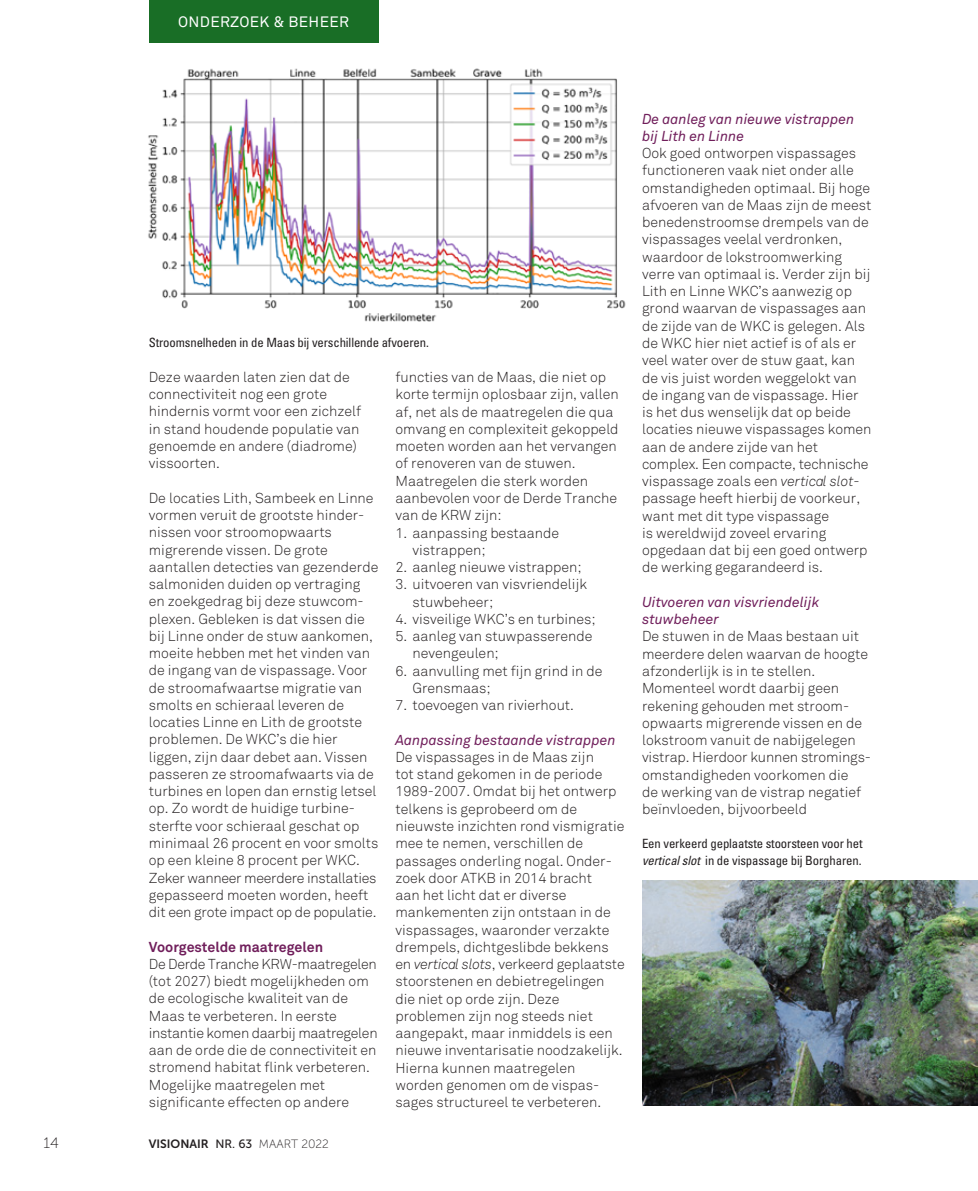
<style>
.page{position:relative;width:978px;height:1191px;background:#fff}
.page>*{position:absolute;margin:0;border:0;box-sizing:border-box;transform-origin:0 0}
.t1{font:15px "Akkurat";letter-spacing:.02em;color:#fff}
.t2{font:15px "Museo Sans 100";color:#231f20}
.t3{font:300 14.25px/17.2px "Akkurat";color:#231f20}
.t4{font:italic 14.25px/17.2px "Akkurat";color:#701e5b}
.t5{font:700 14.25px "Akkurat";color:#701e5b}
.t6{font:condensed 12.75px/17.2px "Univers LT Std";letter-spacing:-.01em;color:#231f20}
.t7{font:12px "Museo Sans 700";color:#231f20}
.s1{font-family:"Museo Sans 500"}
.s2{font-family:"Museo Sans 100"}
.s3{font-style:italic}
</style>
<div class="page">
<img style="left:642px;top:881px;width:336px;height:225px">
<img style="left:148px;top:68px;width:478px;height:254px">
<div style="left:149px;top:0;width:229px;height:43px;background:#196e26"></div>
<p class="t1" style="left:178px;top:13px;width:172px">ONDERZOEK &amp; BEHEER</p>
<p class="t6" style="left:149px;top:334px;width:282px">Stroomsnelheden in de Maas bij verschillende afvoeren.</p>
<p class="t3" style="left:149px;top:368px;width:214px">Deze waarden laten zien dat de connectiviteit nog een grote hindernis vormt voor een zichzelf in stand houdende populatie van genoemde en andere (diadrome) vissoorten.</p>
<p class="t3" style="left:149px;top:489px;width:231px">De locaties Lith, Sambeek en Linne vormen veruit de grootste hinder&shy;nissen voor stroomopwaarts migrerende vissen. De grote aantallen detecties van gezenderde salmoniden duiden op vertraging en zoekgedrag bij deze stuwcom&shy;plexen. Gebleken is dat vissen die bij Linne onder de stuw aankomen, moeite hebben met het vinden van de ingang van de vispassage. Voor de stroomafwaartse migratie van smolts en schieraal leveren de locaties Linne en Lith de grootste problemen. De WKC’s die hier liggen, zijn daar debet aan. Vissen passeren ze stroomafwaarts via de turbines en lopen dan ernstig letsel op. Zo wordt de huidige turbine&shy;sterfte voor schieraal geschat op minimaal 26 procent en voor smolts op een kleine 8 procent per WKC.<br>Zeker wanneer meerdere installaties gepasseerd moeten worden, heeft dit een grote impact op de populatie.</p>
<p class="t5" style="left:149px;top:937px;width:176px">Voorgestelde maatregelen</p>
<p class="t3" style="left:149px;top:955px;width:230px">De Derde Tranche KRW-maatregelen (tot 2027) biedt mogelijkheden om de ecologische kwaliteit van de Maas te verbeteren. In eerste instantie komen daarbij maatregelen aan de orde die de connectiviteit en stromend habitat flink verbeteren.<br>Mogelijke maatregelen met significante effecten op andere</p>
<p class="t2" style="left:44px;top:1135px;width:17px">14</p>
<p class="t7" style="left:149px;top:1137px;width:182px">VISIONAIR <span class="s1">NR. 63</span> <span class="s2">MAART 2022</span></p>
<p class="t3" style="left:395px;top:369px;width:225px">functies van de Maas, die niet op korte termijn oplosbaar zijn, vallen af, net als de maatregelen die qua omvang en complexiteit gekoppeld moeten worden aan het vervangen of renoveren van de stuwen.<br>Maatregelen die sterk worden aanbevolen voor de Derde Tranche van de KRW zijn:</p>
<p class="t3" style="left:412px;top:524px;width:148px;text-indent:-17px">1. aanpassing bestaande vistrappen;</p>
<p class="t3" style="left:395px;top:559px;width:188px">2. aanleg nieuwe vistrappen;</p>
<p class="t3" style="left:412px;top:576px;width:176px;text-indent:-17px">3. uitvoeren van visvriendelijk stuwbeheer;</p>
<p class="t3" style="left:395px;top:610px;width:202px">4. visveilige WKC’s en turbines;</p>
<p class="t3" style="left:412px;top:628px;width:182px;text-indent:-17px">5. aanleg van stuwpasserende nevengeulen;</p>
<p class="t3" style="left:412px;top:662px;width:191px;text-indent:-17px">6. aanvulling met fijn grind in de<br>Grensmaas;</p>
<p class="t3" style="left:395px;top:697px;width:180px">7. toevoegen van rivierhout.</p>
<p class="t4" style="left:395px;top:731px;width:222px">Aanpassing bestaande vistrappen</p>
<p class="t3" style="left:395px;top:748px;width:231px">De vispassages in de Maas zijn<br>tot stand gekomen in de periode<br>1989-2007. Omdat bij het ontwerp telkens is geprobeerd om de nieuwste inzichten rond vismigratie mee te nemen, verschillen de passages onderling nogal. Onder&shy;zoek door ATKB in 2014 bracht<br>aan het licht dat er diverse mankementen zijn ontstaan in de vispassages, waaronder verzakte drempels, dichtgeslibde bekkens en <span class="s3">vertical slots</span>, verkeerd geplaatste stoorstenen en debietregelingen die niet op orde zijn. Deze problemen zijn nog steeds niet aangepakt, maar inmiddels is een nieuwe inventarisatie noodzakelijk.<br>Hierna kunnen maatregelen worden genomen om de vispas&shy;sages structureel te verbeteren.</p>
<p class="t4" style="left:642px;top:110px;width:214px">De aanleg van nieuwe vistrappen bij Lith en Linne</p>
<p class="t3" style="left:642px;top:145px;width:231px">Ook goed ontworpen vispassages functioneren vaak niet onder alle omstandigheden optimaal. Bij hoge afvoeren van de Maas zijn de meest benedenstroomse drempels van de vispassages veelal verdronken, waardoor de lokstroomwerking verre van optimaal is. Verder zijn bij<br>Lith en Linne WKC’s aanwezig op grond waarvan de vispassages aan de zijde van de WKC is gelegen. Als de WKC hier niet actief is of als er veel water over de stuw gaat, kan de vis juist worden weggelokt van de ingang van de vispassage. Hier is het dus wenselijk dat op beide locaties nieuwe vispassages komen aan de andere zijde van het complex. Een compacte, technische vispassage zoals een <span class="s3">vertical slot&shy;</span>passage heeft hierbij de voorkeur, want met dit type vispassage<br>is wereldwijd zoveel ervaring opgedaan dat bij een goed ontwerp de werking gegarandeerd is.</p>
<p class="t4" style="left:642px;top:593px;width:179px">Uitvoeren van visvriendelijk stuwbeheer</p>
<p class="t3" style="left:642px;top:628px;width:228px">De stuwen in de Maas bestaan uit meerdere delen waarvan de hoogte afzonderlijk is in te stellen.<br>Momenteel wordt daarbij geen rekening gehouden met stroom&shy;opwaarts migrerende vissen en de lokstroom vanuit de nabijgelegen vistrap. Hierdoor kunnen stromings&shy;omstandigheden voorkomen die<br>de werking van de vistrap negatief beïnvloeden, bijvoorbeeld</p>
<p class="t6" style="left:642px;top:834px;width:222px">Een verkeerd geplaatste stoorsteen voor het <span class="s3">vertical slot</span> in de vispassage bij Borgharen.</p>
</div>
